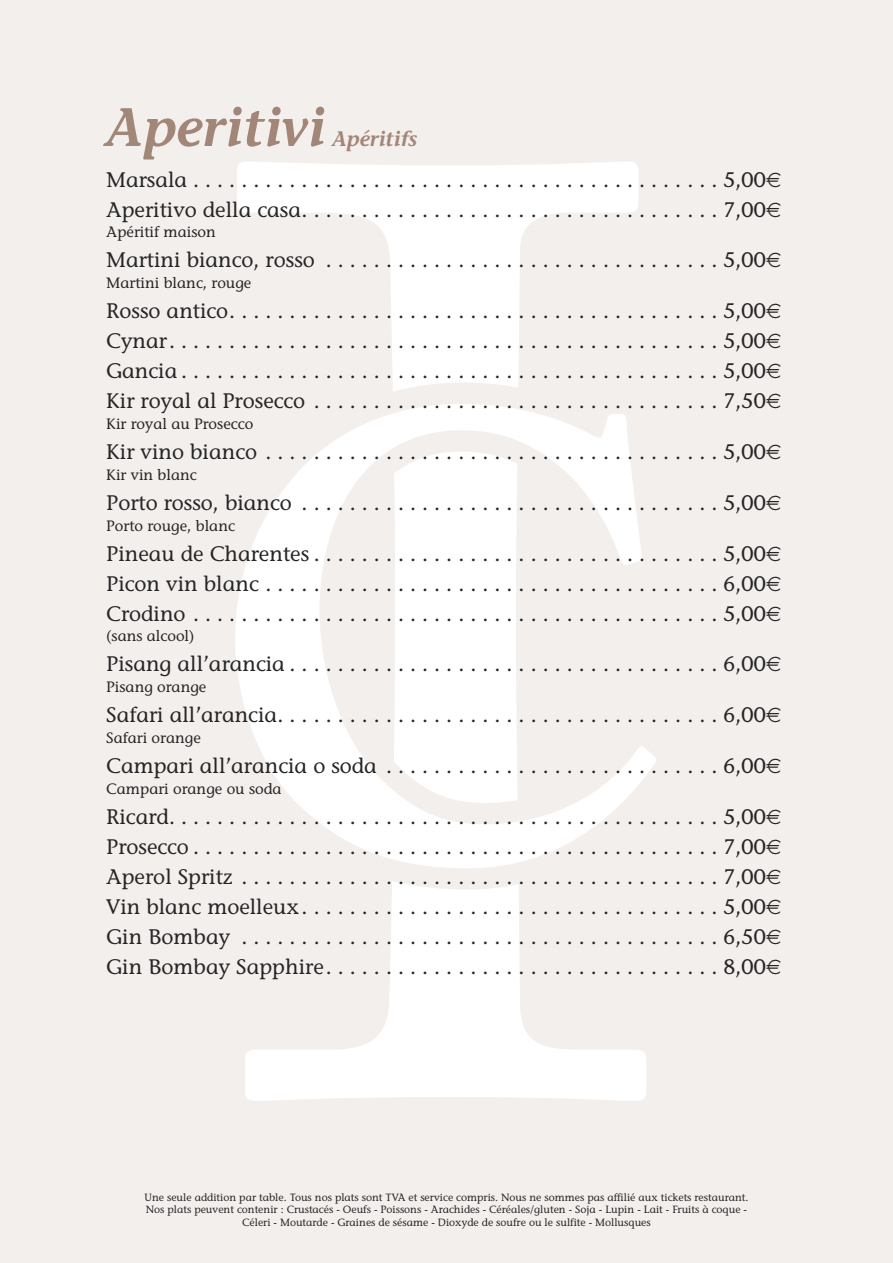
<style>
.page{position:relative;width:893px;height:1263px;background:#f3efed}
.page>*{position:absolute;margin:0;border:0;box-sizing:border-box;transform-origin:0 0}
.t1{font:italic 600 54px "Stone Informal";color:#a28778}
.t2{font:21px/30px "Stone Informal";color:#272627;text-align:justify}
.t3{font:italic 600 21px "Stone Informal";color:#a28778}
.t4{font:15px "Stone Informal";color:#272627}
.t5{font:10.5px/12.6px "Stone Informal";color:#272627;text-align:center}
</style>
<div class="page">
<svg style="left:237px;top:162px;width:401px;height:229px"></svg>
<svg style="left:245px;top:881px;width:401px;height:220px"></svg>
<svg style="left:235px;top:404px;width:421px;height:464px;fill:#fdfcfc"></svg>
<h1 class="t1" style="left:106px;top:106px;width:221px">Aperitivi</h1>
<p class="t3" style="left:332px;top:131px;width:87px">Apéritifs</p>
<p class="t2" style="left:106px;top:164px;width:661px">Marsala . . . . . . . . . . . . . . . . . . . . . . . . . . . . . . . . . . . . . . . . . . . . 5,00<br>Aperitivo della casa. . . . . . . . . . . . . . . . . . . . . . . . . . . . . . . . . . . 7,00</p>
<p class="t4" style="left:106px;top:223px;width:111px">Apéritif maison</p>
<p class="t2" style="left:106px;top:245px;width:661px">Martini bianco, rosso . . . . . . . . . . . . . . . . . . . . . . . . . . . . . . . . . 5,00</p>
<p class="t4" style="left:106px;top:274px;width:147px">Martini blanc, rouge</p>
<p class="t2" style="left:106px;top:296px;width:661px">Rosso antico. . . . . . . . . . . . . . . . . . . . . . . . . . . . . . . . . . . . . . . . . 5,00<br>Cynar. . . . . . . . . . . . . . . . . . . . . . . . . . . . . . . . . . . . . . . . . . . . . . 5,00<br>Gancia . . . . . . . . . . . . . . . . . . . . . . . . . . . . . . . . . . . . . . . . . . . . . 5,00<br>Kir royal al Prosecco . . . . . . . . . . . . . . . . . . . . . . . . . . . . . . . . . . 7,50</p>
<p class="t4" style="left:106px;top:415px;width:148px">Kir royal au Prosecco</p>
<p class="t2" style="left:106px;top:437px;width:661px">Kir vino bianco . . . . . . . . . . . . . . . . . . . . . . . . . . . . . . . . . . . . . . 5,00</p>
<p class="t4" style="left:106px;top:466px;width:92px">Kir vin blanc</p>
<p class="t2" style="left:106px;top:487px;width:661px">Porto rosso, bianco . . . . . . . . . . . . . . . . . . . . . . . . . . . . . . . . . . . 5,00</p>
<p class="t4" style="left:106px;top:517px;width:130px">Porto rouge, blanc</p>
<p class="t2" style="left:106px;top:538px;width:661px">Pineau de Charentes . . . . . . . . . . . . . . . . . . . . . . . . . . . . . . . . . . 5,00<br>Picon vin blanc . . . . . . . . . . . . . . . . . . . . . . . . . . . . . . . . . . . . . . 6,00<br>Crodino . . . . . . . . . . . . . . . . . . . . . . . . . . . . . . . . . . . . . . . . . . . . 5,00</p>
<p class="t4" style="left:106px;top:627px;width:90px">(sans alcool)</p>
<p class="t2" style="left:106px;top:649px;width:661px">Pisang all’arancia . . . . . . . . . . . . . . . . . . . . . . . . . . . . . . . . . . . . 6,00</p>
<p class="t4" style="left:106px;top:678px;width:102px">Pisang orange</p>
<p class="t2" style="left:106px;top:700px;width:661px">Safari all’arancia. . . . . . . . . . . . . . . . . . . . . . . . . . . . . . . . . . . . . 6,00</p>
<p class="t4" style="left:106px;top:729px;width:96px">Safari orange</p>
<p class="t2" style="left:106px;top:751px;width:661px">Campari all’arancia o soda . . . . . . . . . . . . . . . . . . . . . . . . . . . . 6,00</p>
<p class="t4" style="left:106px;top:780px;width:177px">Campari orange ou soda</p>
<p class="t2" style="left:106px;top:801px;width:661px">Ricard. . . . . . . . . . . . . . . . . . . . . . . . . . . . . . . . . . . . . . . . . . . . . . 5,00<br>Prosecco . . . . . . . . . . . . . . . . . . . . . . . . . . . . . . . . . . . . . . . . . . . . 7,00<br>Aperol Spritz . . . . . . . . . . . . . . . . . . . . . . . . . . . . . . . . . . . . . . . . 7,00<br>Vin blanc moelleux. . . . . . . . . . . . . . . . . . . . . . . . . . . . . . . . . . . 5,00<br>Gin Bombay . . . . . . . . . . . . . . . . . . . . . . . . . . . . . . . . . . . . . . . . 6,50<br>Gin Bombay Sapphire. . . . . . . . . . . . . . . . . . . . . . . . . . . . . . . . . 8,00</p>
<p class="t5" style="left:144px;top:1191px;width:606px">Une seule addition par table. Tous nos plats sont TVA et service compris. Nous ne sommes pas affilié aux tickets restaurant.<br>Nos plats peuvent contenir : Crustacés - Oeufs - Poissons - Arachides - Céréales/gluten - Soja - Lupin - Lait - Fruits à coque -<br>Céleri - Moutarde - Graines de sésame - Dioxyde de soufre ou le sulfite - Mollusques</p>
</div>
